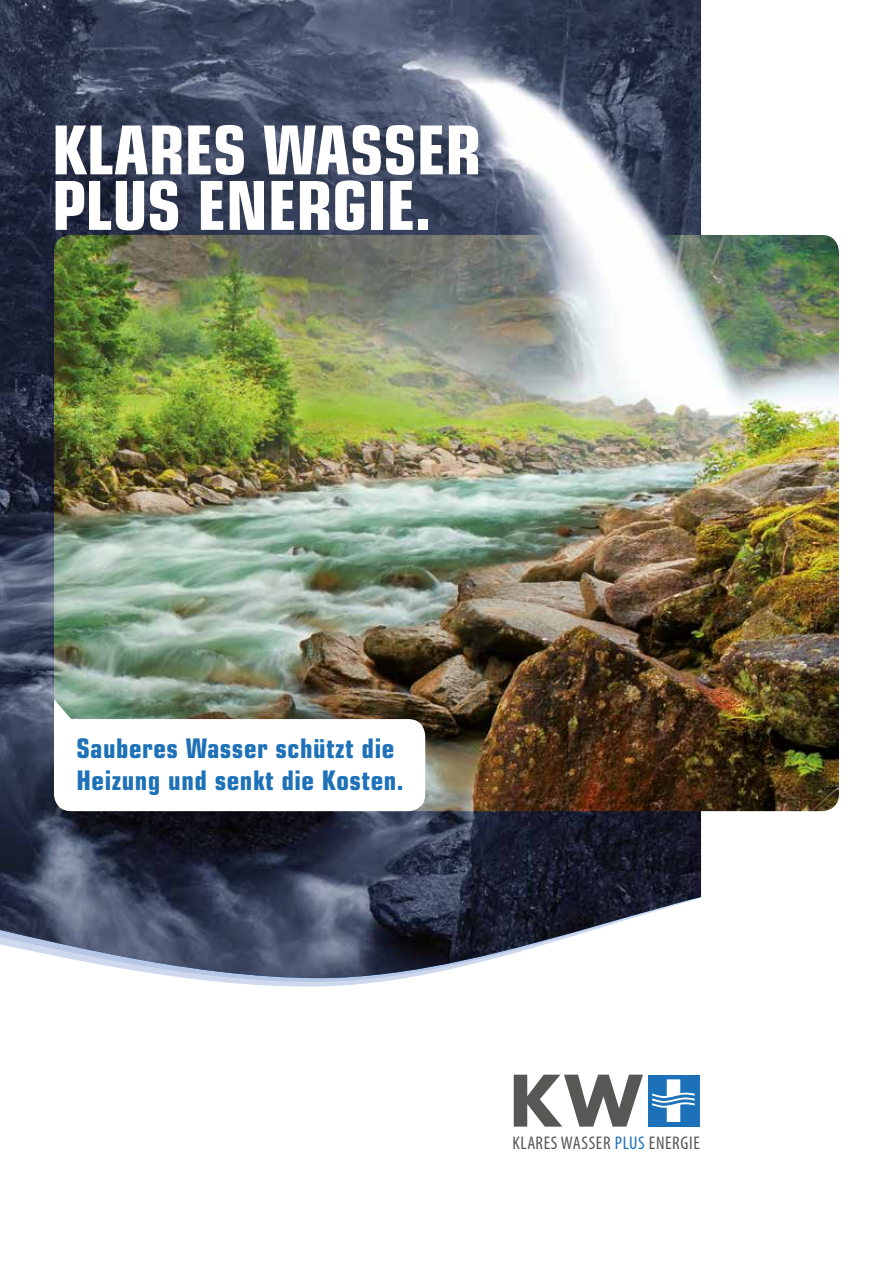
<style>
.page{position:relative;width:893px;height:1263px;background:#fff}
.page>*{position:absolute;margin:0;border:0;box-sizing:border-box;transform-origin:0 0}
.t1{font:700 68.85px "Futura";color:#575756}
.t2{font:700 condensed 67.5px/55.5px "Eurostile";letter-spacing:-.005em;color:#fff}
.t3{font:700 condensed 27px/32.4px "Eurostile";letter-spacing:.02em;color:#1d71b8}
.t4{font:condensed 18.3px "Myriad Pro";letter-spacing:.035em;color:#575756}
.s1{color:#1d71b8}
</style>
<div class="page">
<svg style="left:188px;top:978px;width:216px;height:9px"></svg>
<img style="left:0;top:0;width:701px;height:978px">
<div style="left:648px;top:1075px;width:51px;height:51px;background:#1d71b8"></div>
<svg style="left:652px;top:1079px;width:43px;height:43px"></svg>
<img style="left:54px;top:235px;width:785px;height:576px">
<svg style="left:54px;top:699px;width:371px;height:112px"></svg>
<h2 class="t2" style="left:52px;top:122px;width:431px">Klares Wasser plus Energie.</h2>
<p class="t3" style="left:77px;top:731px;width:328px">Sauberes Wasser schützt die<br>Heizung und senkt die Kosten.</p>
<h1 class="t1" style="left:509px;top:1053px;width:134px">KW</h1>
<p class="t4" style="left:512px;top:1132px;width:189px">KLARES WASSER <span class="s1">PLUS</span> ENERGIE</p>
</div>
